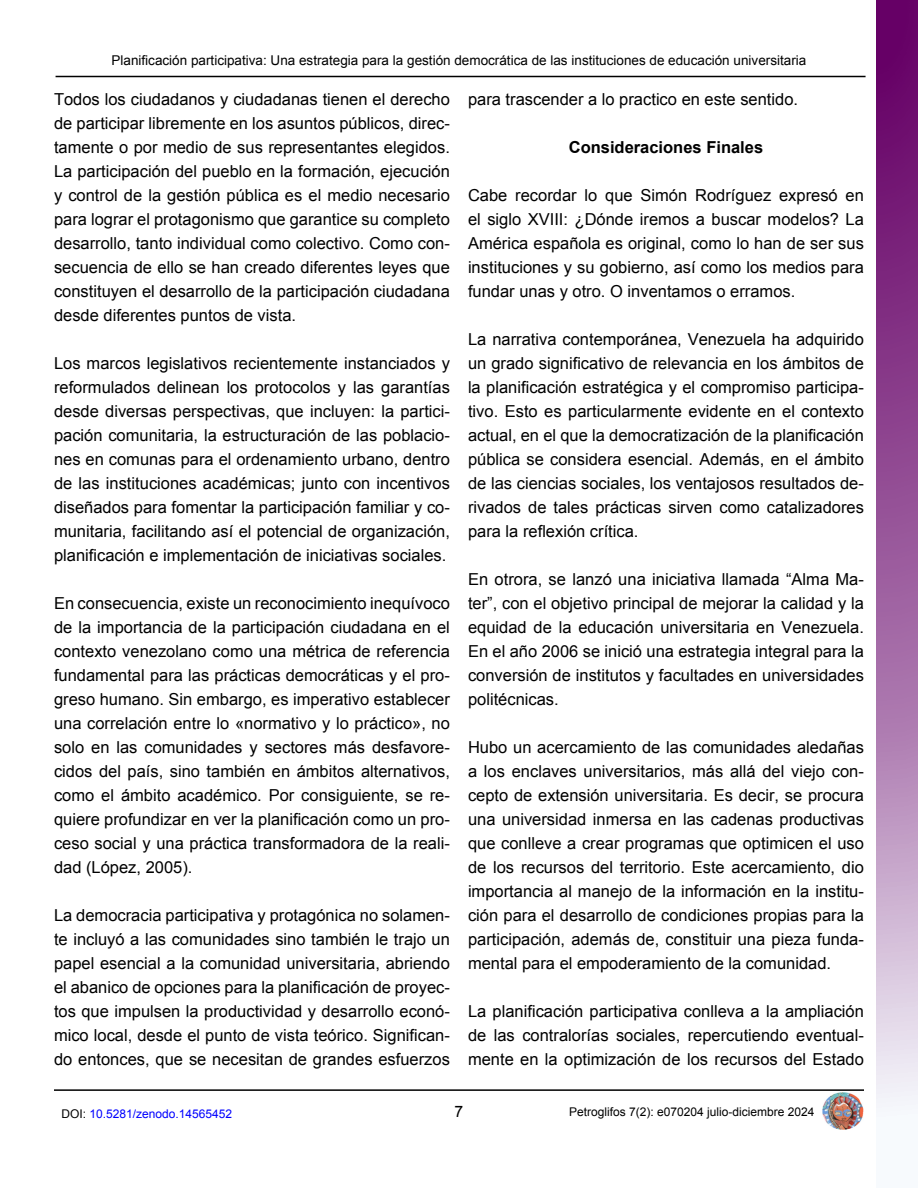
<style>
.page{position:relative;width:918px;height:1188px;background:#fff}
.page>*{position:absolute;margin:0;border:0;box-sizing:border-box;transform-origin:0 0}
.t1{font:16.5px/24px "Arial";color:#000;text-align:justify}
.t2{font:700 16.5px "Arial";color:#000}
.t3{font:15.75px "Arial";color:#000}
.t4{font:13.5px "Arial";color:#000}
.t5{font:12px "Arial";color:#000}
.t6{font:12px "Arial";color:#00f}
.s1{color:#000}
</style>
<div class="page">
<hr style="left:56px;top:76px;width:810px;height:1px;background:#000">
<img style="left:822px;top:1092px;width:42px;height:38px">
<hr style="left:54px;top:1089px;width:810px;height:2px;background:#000">
<svg style="left:876px;top:0;width:42px;height:1108px;background:#a064a2"></svg>
<p class="t4" style="left:112px;top:51px;width:696px">Planificación participativa: Una estrategia para la gestión democrática de las instituciones de educación universitaria</p>
<h2 class="t1" style="left:54px;top:87px;width:397px">Todos los ciudadanos y ciudadanas tienen el derecho de participar libremente en los asuntos públicos, direc&shy;tamente o por medio de sus representantes elegidos.<br>La participación del pueblo en la formación, ejecución y control de la gestión pública es el medio necesario para lograr el protagonismo que garantice su completo desarrollo, tanto individual como colectivo. Como con&shy;secuencia de ello se han creado diferentes leyes que constituyen el desarrollo de la participación ciudadana desde diferentes puntos de vista.</h2>
<h2 class="t1" style="left:54px;top:351px;width:397px">Los marcos legislativos recientemente instanciados y reformulados delinean los protocolos y las garantías desde diversas perspectivas, que incluyen: la partici&shy;pación comunitaria, la estructuración de las poblacio&shy;nes en comunas para el ordenamiento urbano, dentro de las instituciones académicas; junto con incentivos diseñados para fomentar la participación familiar y co&shy;munitaria, facilitando así el potencial de organización, planificación e implementación de iniciativas sociales.</h2>
<h2 class="t1" style="left:54px;top:591px;width:397px">En consecuencia, existe un reconocimiento inequívoco de la importancia de la participación ciudadana en el contexto venezolano como una métrica de referencia fundamental para las prácticas democráticas y el pro&shy;greso humano. Sin embargo, es imperativo establecer una correlación entre lo «normativo y lo práctico», no solo en las comunidades y sectores más desfavore&shy;cidos del país, sino también en ámbitos alternativos, como el ámbito académico. Por consiguiente, se re&shy;quiere profundizar en ver la planificación como un pro&shy;ceso social y una práctica transformadora de la reali&shy;dad (López, 2005).</h2>
<h2 class="t1" style="left:54px;top:903px;width:397px">La democracia participativa y protagónica no solamen&shy;te incluyó a las comunidades sino también le trajo un papel esencial a la comunidad universitaria, abriendo el abanico de opciones para la planificación de proyec&shy;tos que impulsen la productividad y desarrollo econó&shy;mico local, desde el punto de vista teórico. Significan&shy;do entonces, que se necesitan de grandes esfuerzos</h2>
<h2 class="t1" style="left:468px;top:87px;width:332px">para trascender a lo practico en este sentido.</h2>
<h2 class="t2" style="left:569px;top:136px;width:196px">Consideraciones Finales</h2>
<h2 class="t1" style="left:468px;top:183px;width:397px">Cabe recordar lo que Simón Rodríguez expresó en el siglo XVIII: ¿Dónde iremos a buscar modelos? La América española es original, como lo han de ser sus instituciones y su gobierno, así como los medios para fundar unas y otro. O inventamos o erramos.</h2>
<h2 class="t1" style="left:468px;top:327px;width:397px">La narrativa contemporánea, Venezuela ha adquirido un grado significativo de relevancia en los ámbitos de la planificación estratégica y el compromiso participa&shy;tivo. Esto es particularmente evidente en el contexto actual, en el que la democratización de la planificación pública se considera esencial. Además, en el ámbito de las ciencias sociales, los ventajosos resultados de&shy;rivados de tales prácticas sirven como catalizadores para la reflexión crítica.</h2>
<h2 class="t1" style="left:468px;top:567px;width:397px">En otrora, se lanzó una iniciativa llamada “Alma Ma&shy;ter”, con el objetivo principal de mejorar la calidad y la equidad de la educación universitaria en Venezuela.<br>En el año 2006 se inició una estrategia integral para la conversión de institutos y facultades en universidades politécnicas.</h2>
<h2 class="t1" style="left:468px;top:735px;width:397px">Hubo un acercamiento de las comunidades aledañas a los enclaves universitarios, más allá del viejo con&shy;cepto de extensión universitaria. Es decir, se procura una universidad inmersa en las cadenas productivas que conlleve a crear programas que optimicen el uso de los recursos del territorio. Este acercamiento, dio importancia al manejo de la información en la institu&shy;ción para el desarrollo de condiciones propias para la participación, además de, constituir una pieza funda&shy;mental para el empoderamiento de la comunidad.</h2>
<h2 class="t1" style="left:468px;top:999px;width:397px">La planificación participativa conlleva a la ampliación de las contralorías sociales, repercutiendo eventual&shy;mente en la optimización de los recursos del Estado</h2>
<p class="t6" style="left:62px;top:1106px;width:172px"><span class="s1">DOI:</span> 10.5281/zenodo.14565452</p>
<p class="t3" style="left:455px;top:1101px;width:10px">7</p>
<p class="t5" style="left:569px;top:1104px;width:247px">Petroglifos 7(2): e070204 julio-diciembre 2024</p>
</div>
